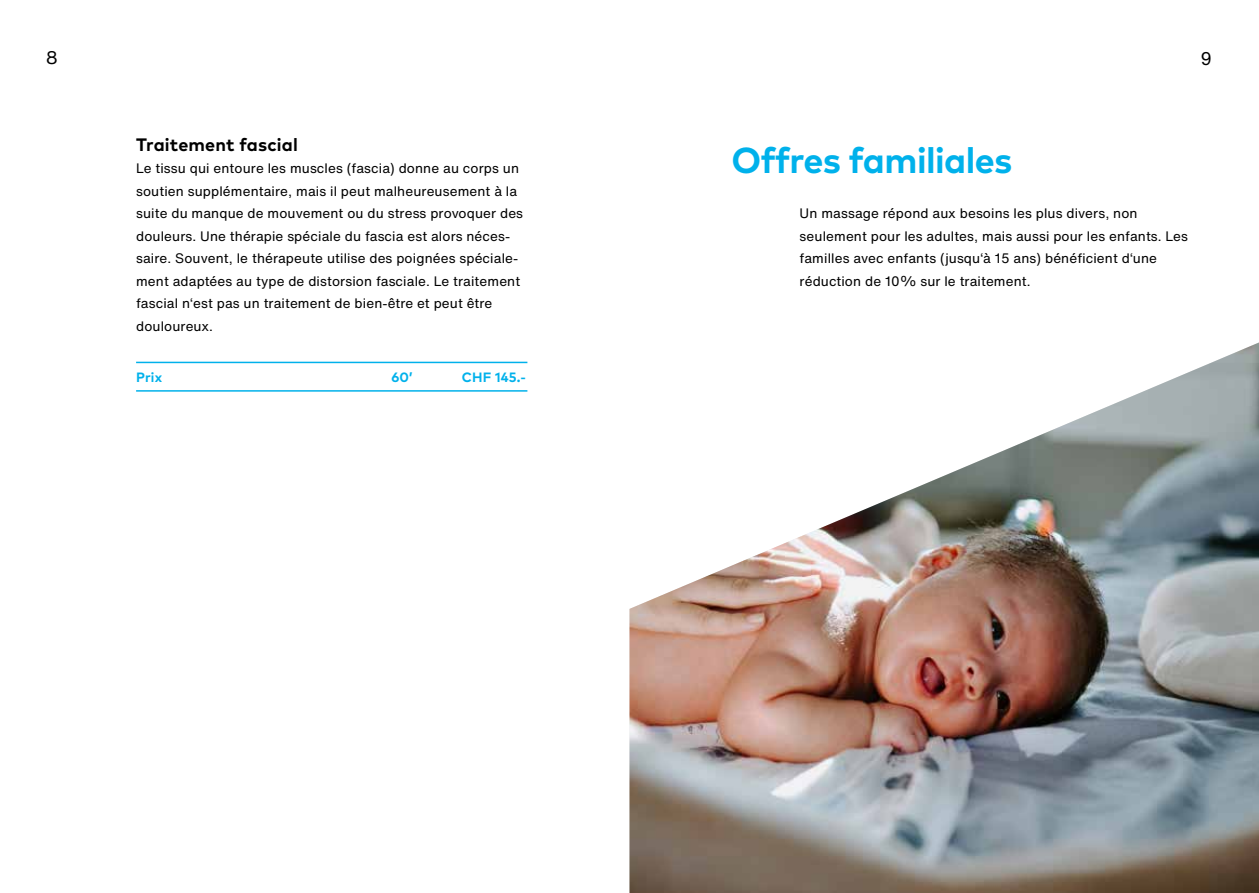
<style>
.page{position:relative;width:1259px;height:893px;background:#fff}
.page>*{position:absolute;margin:0;border:0;box-sizing:border-box;transform-origin:0 0}
.Zwischentitel{font:700 36px "Mark Pro";letter-spacing:-.015em;color:#00b1eb}
.Titel{font:700 18px "Mark Pro";letter-spacing:.01em;color:#000}
.t1{font:18px "Helvetica Now Text";color:#000}
.Fliesstext{font:13.5px/22.5px "Helvetica Now Text";letter-spacing:.01em;color:#000}
.Preise{font:700 13.5px "Mark Pro";letter-spacing:.01em;color:#00b1eb}
</style>
<div class="page">
<hr style="left:136px;top:362px;width:391px;height:1px;background:#00b1eb">
<hr style="left:136px;top:390px;width:391px;height:2px;background:#00b1eb">
<img style="left:629px;top:342px;width:630px;height:551px">
<h2 class="t1" style="left:46px;top:44px;width:13px">8</h2>
<h2 class="t1" style="left:1200px;top:45px;width:13px">9</h2>
<p class="Titel" style="left:136px;top:131px;width:163px">Traitement fascial</p>
<p class="Fliesstext" style="left:136px;top:157px;width:388px">Le tissu qui entoure les muscles (fascia) donne au corps un soutien supplémentaire, mais il peut malheureusement à la suite du manque de mouvement ou du stress provoquer des douleurs. Une thérapie spéciale du fascia est alors néces&shy;saire. Souvent, le thérapeute utilise des poignées spéciale&shy;ment adaptées au type de distorsion fasciale. Le traitement fascial n‘est pas un traitement de bien-être et peut être douloureux.</p>
<p class="Preise" style="left:136px;top:367px;width:28px">Prix</p>
<p class="Preise" style="left:391px;top:367px;width:23px">60’</p>
<p class="Preise" style="left:462px;top:367px;width:66px">CHF 145.-</p>
<p class="Zwischentitel" style="left:731px;top:133px;width:282px">Offres familiales</p>
<p class="Fliesstext" style="left:799px;top:202px;width:390px">Un massage répond aux besoins les plus divers, non seulement pour les adultes, mais aussi pour les enfants. Les familles avec enfants (jusqu‘à 15 ans) bénéficient d‘une réduction de 10% sur le traitement.</p>
</div>
